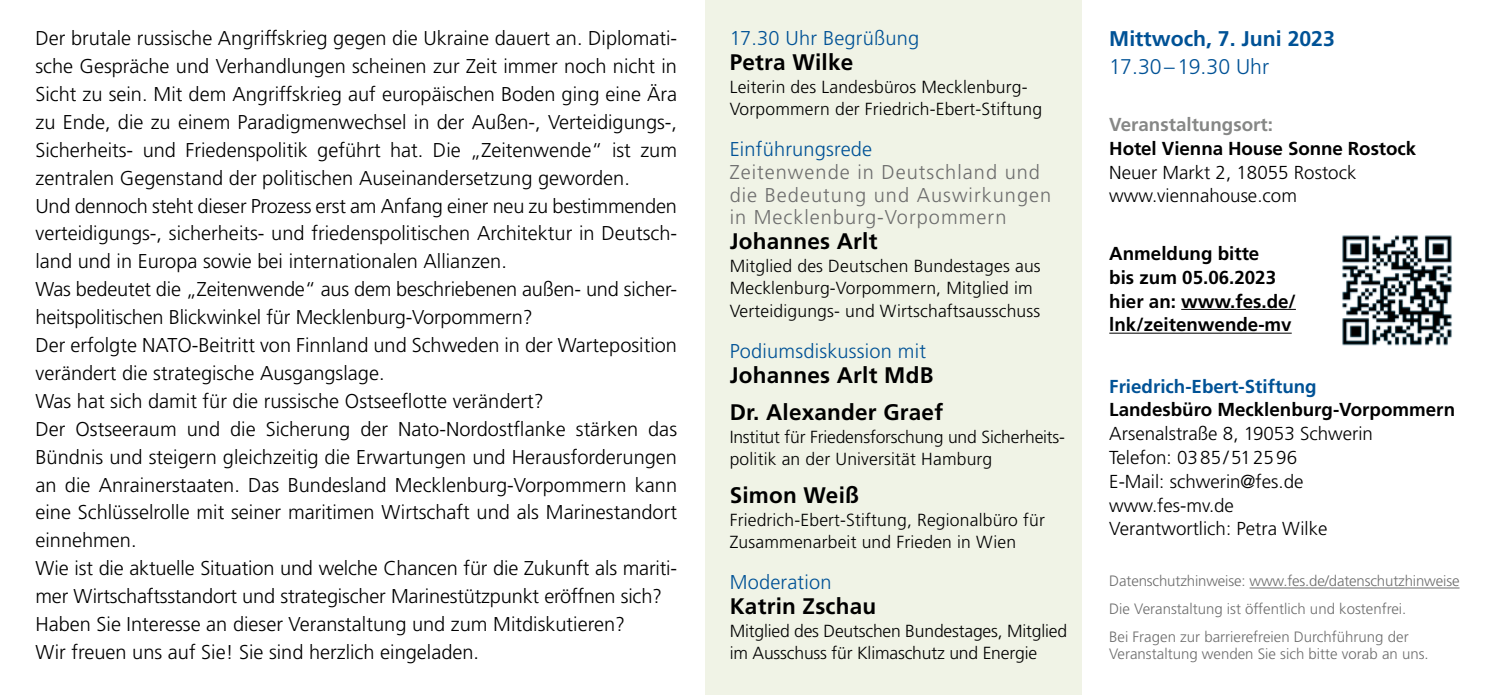
<style>
.page{position:relative;width:1489px;height:695px;background:#fff}
.page>*{position:absolute;margin:0;border:0;box-sizing:border-box;transform-origin:0 0}
.t1{font:700 22.5px/37.5px "Frutiger LT Std";letter-spacing:.01em;color:#000}
.t2{font:700 21.25px "Frutiger LT Std";color:#005296}
.t3{font:300 21.25px "Frutiger LT Std";color:#005296}
.t4{font:300 20px/28px "Frutiger LT Std";color:#000}
.t5{font:300 20px/22.5px "Frutiger LT Std";letter-spacing:.05em;color:#6e6e6e}
.t6{font:300 20px "Frutiger LT Std";letter-spacing:.01em;color:#005296}
.t7{font:300 18.75px/23.8px "Frutiger LT Std";color:#000}
.t8{font:700 18.75px/23.8px "Frutiger LT Std";color:#000}
.t9{font:700 18.75px "Frutiger LT Std";color:#005296}
.t10{font:700 18.75px "Frutiger LT Std";color:#868786}
.t11{font:300 17.5px/22.5px "Frutiger LT Std";letter-spacing:.01em;color:#000}
.t12{font:300 17.5px/22.5px "Frutiger LT Std";letter-spacing:-.01em;color:#000}
.t13{font:300 15px/27.5px "Frutiger LT Std";color:#6e6e6e}
</style>
<div class="page">
<hr style="left:1181px;top:309px;width:114px;height:1px;background:#000">
<hr style="left:1109px;top:332px;width:182px;height:1px;background:#000">
<hr style="left:1249px;top:587px;width:210px;height:1px;background:#6e6e6e">
<div style="left:705px;top:0;width:376px;height:694px;background:#f0f3e6"></div>
<img style="left:1342px;top:235px;width:110px;height:111px">
<p class="t4" style="left:35px;top:25px;width:643px">Der brutale russische Angriffskrieg gegen die Ukraine dauert an. Diplomati&shy;sche Gespräche und Verhandlungen scheinen zur Zeit immer noch nicht in Sicht zu sein. Mit dem Angriffskrieg auf europäischen Boden ging eine Ära zu Ende, die zu einem Paradigmenwechsel in der Außen-, Verteidigungs-, Sicherheits- und Friedenspolitik geführt hat. Die „Zeitenwende“ ist zum zentralen Gegenstand der politischen Auseinandersetzung geworden.<br>Und dennoch steht dieser Prozess erst am Anfang einer neu zu bestimmenden verteidigungs-, sicherheits- und friedenspolitischen Architektur in Deutsch&shy;land und in Europa sowie bei internationalen Allianzen.<br>Was bedeutet die „Zeitenwende“ aus dem beschriebenen außen- und sicher&shy;heitspolitischen Blickwinkel für Mecklenburg-Vorpommern?<br>Der erfolgte NATO-Beitritt von Finnland und Schweden in der Warteposition verändert die strategische Ausgangslage.<br>Was hat sich damit für die russische Ostseeflotte verändert?<br>Der Ostseeraum und die Sicherung der Nato-Nordostflanke stärken das Bündnis und steigern gleichzeitig die Erwartungen und Herausforderungen an die Anrainerstaaten. Das Bundesland Mecklenburg-Vorpommern kann eine Schlüsselrolle mit seiner maritimen Wirtschaft und als Marinestandort einnehmen.<br>Wie ist die aktuelle Situation und welche Chancen für die Zukunft als mariti&shy;mer Wirtschaftsstandort und strategischer Marinestützpunkt eröffnen sich?<br>Haben Sie Interesse an dieser Veranstaltung und zum Mitdiskutieren?<br>Wir freuen uns auf Sie! Sie sind herzlich eingeladen.</p>
<p class="t6" style="left:729px;top:27px;width:191px">17.30 Uhr Begrüßung</p>
<p class="t1" style="left:729px;top:44px;width:125px">Petra Wilke</p>
<p class="t11" style="left:729px;top:76px;width:314px">Leiterin des Landesbüros Mecklenburg-<br>Vorpommern der Friedrich-Ebert-Stiftung</p>
<p class="t6" style="left:729px;top:138px;width:144px">Einführungsrede</p>
<p class="t5" style="left:729px;top:161px;width:323px">Zeitenwende in Deutschland und die Bedeutung und Auswirkungen in Mecklenburg-Vorpommern</p>
<p class="t1" style="left:729px;top:222px;width:149px">Johannes Arlt</p>
<p class="t11" style="left:729px;top:254px;width:312px">Mitglied des Deutschen Bundestages aus<br>Mecklenburg-Vorpommern, Mitglied im<br>Verteidigungs- und Wirtschaftsausschuss</p>
<p class="t6" style="left:729px;top:339px;width:198px">Podiumsdiskussion mit</p>
<p class="t1" style="left:729px;top:356px;width:215px">Johannes Arlt MdB<br>Dr. Alexander Graef</p>
<p class="t12" style="left:729px;top:426px;width:337px">Institut für Friedensforschung und Sicherheits&shy;politik an der Universität Hamburg</p>
<p class="t1" style="left:729px;top:476px;width:131px">Simon Weiß</p>
<p class="t11" style="left:729px;top:508px;width:317px">Friedrich-Ebert-Stiftung, Regionalbüro für<br>Zusammenarbeit und Frieden in Wien</p>
<p class="t6" style="left:729px;top:571px;width:103px">Moderation</p>
<p class="t1" style="left:729px;top:587px;width:148px">Katrin Zschau</p>
<p class="t12" style="left:729px;top:619px;width:339px">Mitglied des Deutschen Bundestages, Mitglied im Ausschuss für Klimaschutz und Energie</p>
<p class="t2" style="left:1109px;top:26px;width:227px">Mittwoch, 7. Juni 2023</p>
<p class="t3" style="left:1109px;top:54px;width:161px">17.30–19.30 Uhr</p>
<p class="t10" style="left:1109px;top:114px;width:165px">Veranstaltungsort:</p>
<p class="t8" style="left:1109px;top:137px;width:308px">Hotel Vienna House Sonne Rostock</p>
<p class="t7" style="left:1109px;top:160px;width:248px">Neuer Markt 2, 18055 Rostock www.viennahouse.com</p>
<p class="t8" style="left:1109px;top:242px;width:188px">Anmeldung bitte<br>bis zum 05.06.2023 hier an: www.fes.de/ lnk/zeitenwende-mv</p>
<p class="t9" style="left:1109px;top:375px;width:209px">Friedrich-Ebert-Stiftung</p>
<p class="t8" style="left:1109px;top:398px;width:347px">Landesbüro Mecklenburg-Vorpommern</p>
<p class="t7" style="left:1109px;top:422px;width:265px">Arsenalstraße 8, 19053 Schwerin<br>Telefon: 0385/512596<br>E-Mail: schwerin@fes.de www.fes-mv.de<br>Verantwortlich: Petra Wilke</p>
<p class="t13" style="left:1109px;top:567px;width:352px">Datenschutzhinweise: www.fes.de/datenschutzhinweise<br>Die Veranstaltung ist öffentlich und kostenfrei.<br>Bei Fragen zur barrierefreien Durchführung der</p>
<p class="t13" style="left:1109px;top:640px;width:321px">Veranstaltung wenden Sie sich bitte vorab an uns.</p>
</div>
